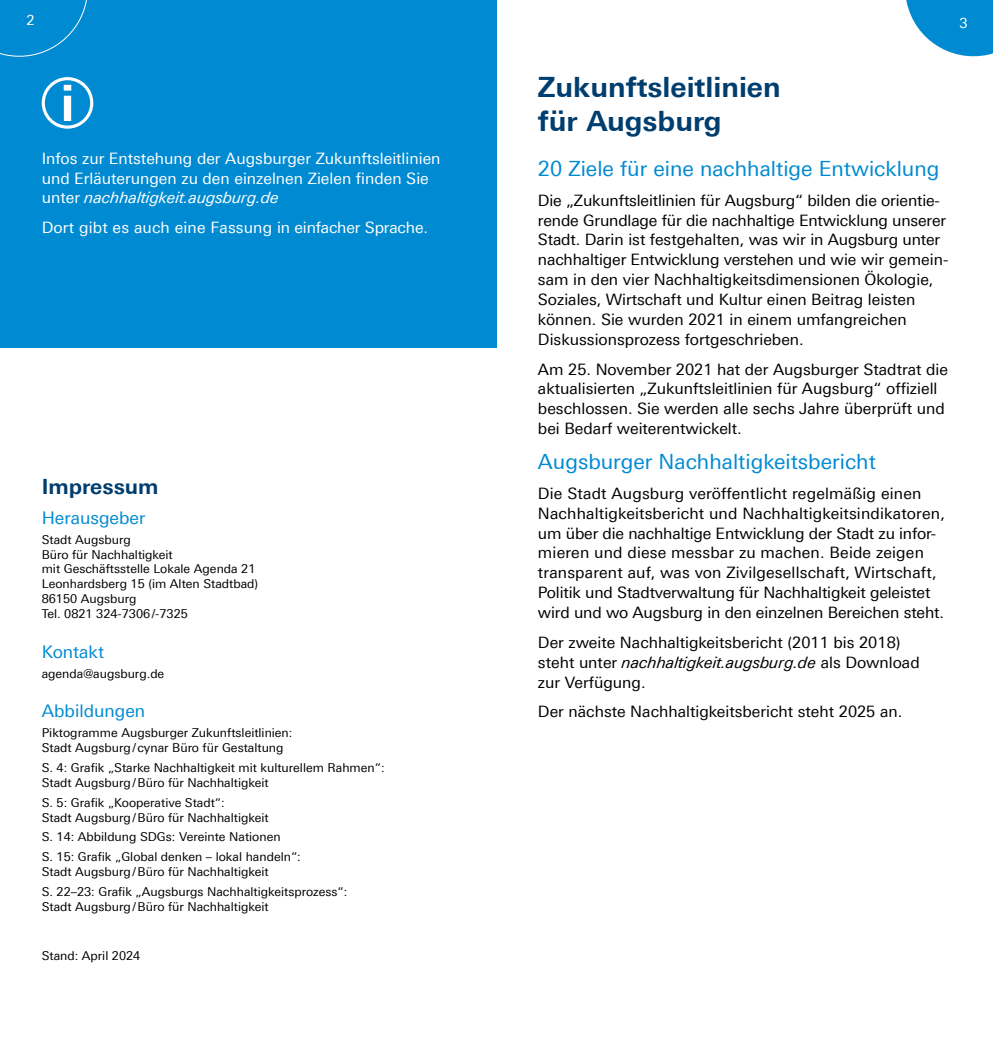
<style>
.page{position:relative;width:993px;height:1042px;background:#fff}
.page>*{position:absolute;margin:0;border:0;box-sizing:border-box;transform-origin:0 0}
.t1{font:700 28px/33.6px "Univers For Augsburg";color:#003e6f}
.t2{font:21px "Univers For Augsburg";color:#008ad2}
.t3{font:700 21px "Univers For Augsburg";color:#003e6f}
.t4{font:17.5px "Univers For Augsburg";color:#008ad2}
.t5{font:15.75px/19.8px "Univers For Augsburg";color:#000}
.t6{font:15.75px/19.8px "Univers For Augsburg";color:#fff}
.t7{font:14px "Univers For Augsburg";color:#fff}
.t8{font:12.25px/14.9px "Univers For Augsburg";color:#000}
.s1{font-style:italic}
</style>
<div class="page">
<div style="left:0;top:0;width:496px;height:347px;background:#008ad2"></div>
<div style="left:42px;top:77px;width:51px;height:52px;border:3px solid #fff;border-radius:50%"></div>
<svg style="left:64px;top:85px;width:7px;height:36px"></svg>
<svg style="left:906px;top:0;width:86px;height:57px"></svg>
<svg style="left:0;top:0;width:87px;height:57px"></svg>
<p class="t7" style="left:26px;top:12px;width:10px">2</p>
<p class="t7" style="left:959px;top:15px;width:10px">3</p>
<p class="t6" style="left:42px;top:148px;width:400px">Infos zur Entstehung der Augsburger Zukunftsleitlinien und Erläuterungen zu den einzelnen Zielen finden Sie unter <span class="s1">nachhaltigkeit.augsburg.de</span></p>
<p class="t6" style="left:42px;top:218px;width:388px">Dort gibt es auch eine Fassung in einfacher Sprache.</p>
<h2 class="t3" style="left:42px;top:474px;width:118px">Impressum</h2>
<p class="t4" style="left:42px;top:507px;width:105px">Herausgeber</p>
<p class="t8" style="left:42px;top:532px;width:218px">Stadt Augsburg<br>Büro für Nachhaltigkeit<br>mit Geschäftsstelle Lokale Agenda 21<br>Leonhardsberg 15 (im Alten Stadtbad)<br>86150 Augsburg<br>Tel. 0821 324-7306/-7325</p>
<p class="t4" style="left:42px;top:641px;width:64px">Kontakt</p>
<p class="t8" style="left:42px;top:666px;width:124px">agenda@augsburg.de</p>
<p class="t4" style="left:42px;top:701px;width:105px">Abbildungen</p>
<p class="t8" style="left:42px;top:725px;width:252px">Piktogramme Augsburger Zukunftsleitlinien:<br>Stadt Augsburg/cynar Büro für Gestaltung</p>
<p class="t8" style="left:42px;top:760px;width:344px">S. 4: Grafik „Starke Nachhaltigkeit mit kulturellem Rahmen“:<br>Stadt Augsburg/Büro für Nachhaltigkeit</p>
<p class="t8" style="left:42px;top:795px;width:228px">S. 5: Grafik „Kooperative Stadt“:<br>Stadt Augsburg/Büro für Nachhaltigkeit</p>
<p class="t8" style="left:42px;top:827px;width:260px;line-height:19.8px">S. 14: Abbildung SDGs: Vereinte Nationen<br>S. 15: Grafik „Global denken – lokal handeln“:</p>
<p class="t8" style="left:42px;top:862px;width:307px;line-height:19.8px">Stadt Augsburg/Büro für Nachhaltigkeit<br>S. 22–23: Grafik „Augsburgs Nachhaltigkeitsprozess“:</p>
<p class="t8" style="left:42px;top:899px;width:228px">Stadt Augsburg/Büro für Nachhaltigkeit</p>
<p class="t8" style="left:42px;top:948px;width:100px">Stand: April 2024</p>
<h1 class="t1" style="left:538px;top:70px;width:244px">Zukunftsleitlinien für Augsburg</h1>
<h2 class="t2" style="left:538px;top:156px;width:403px">20 Ziele für eine nachhaltige Entwicklung</h2>
<p class="t5" style="left:538px;top:190px;width:412px">Die „Zukunftsleitlinien für Augsburg“ bilden die orientie&shy;rende Grundlage für die nachhaltige Entwicklung unserer Stadt. Darin ist festgehalten, was wir in Augsburg unter nachhaltiger Entwicklung verstehen und wie wir gemein&shy;sam in den vier Nachhaltigkeitsdimensionen Ökologie, Soziales, Wirtschaft und Kultur einen Beitrag leisten können. Sie wurden 2021 in einem umfangreichen Diskussionsprozess fortgeschrieben.</p>
<p class="t5" style="left:538px;top:359px;width:411px">Am 25. November 2021 hat der Augsburger Stadtrat die aktualisierten „Zukunftsleitlinien für Augsburg“ offiziell beschlossen. Sie werden alle sechs Jahre überprüft und bei Bedarf weiterentwickelt.</p>
<h2 class="t2" style="left:538px;top:450px;width:339px">Augsburger Nachhaltigkeitsbericht</h2>
<p class="t5" style="left:538px;top:483px;width:408px">Die Stadt Augsburg veröffentlicht regelmäßig einen Nachhaltigkeitsbericht und Nachhaltigkeitsindikatoren, um über die nachhaltige Entwicklung der Stadt zu infor&shy;mieren und diese messbar zu machen. Beide zeigen transparent auf, was von Zivilgesellschaft, Wirtschaft, Politik und Stadtverwaltung für Nachhaltigkeit geleistet wird und wo Augsburg in den einzelnen Bereichen steht.</p>
<p class="t5" style="left:538px;top:632px;width:383px">Der zweite Nachhaltigkeitsbericht (2011 bis 2018) steht unter <span class="s1">nachhaltigkeit.augsburg.de</span> als Download zur Verfügung.</p>
<p class="t5" style="left:538px;top:702px;width:365px">Der nächste Nachhaltigkeitsbericht steht 2025 an.</p>
</div>
